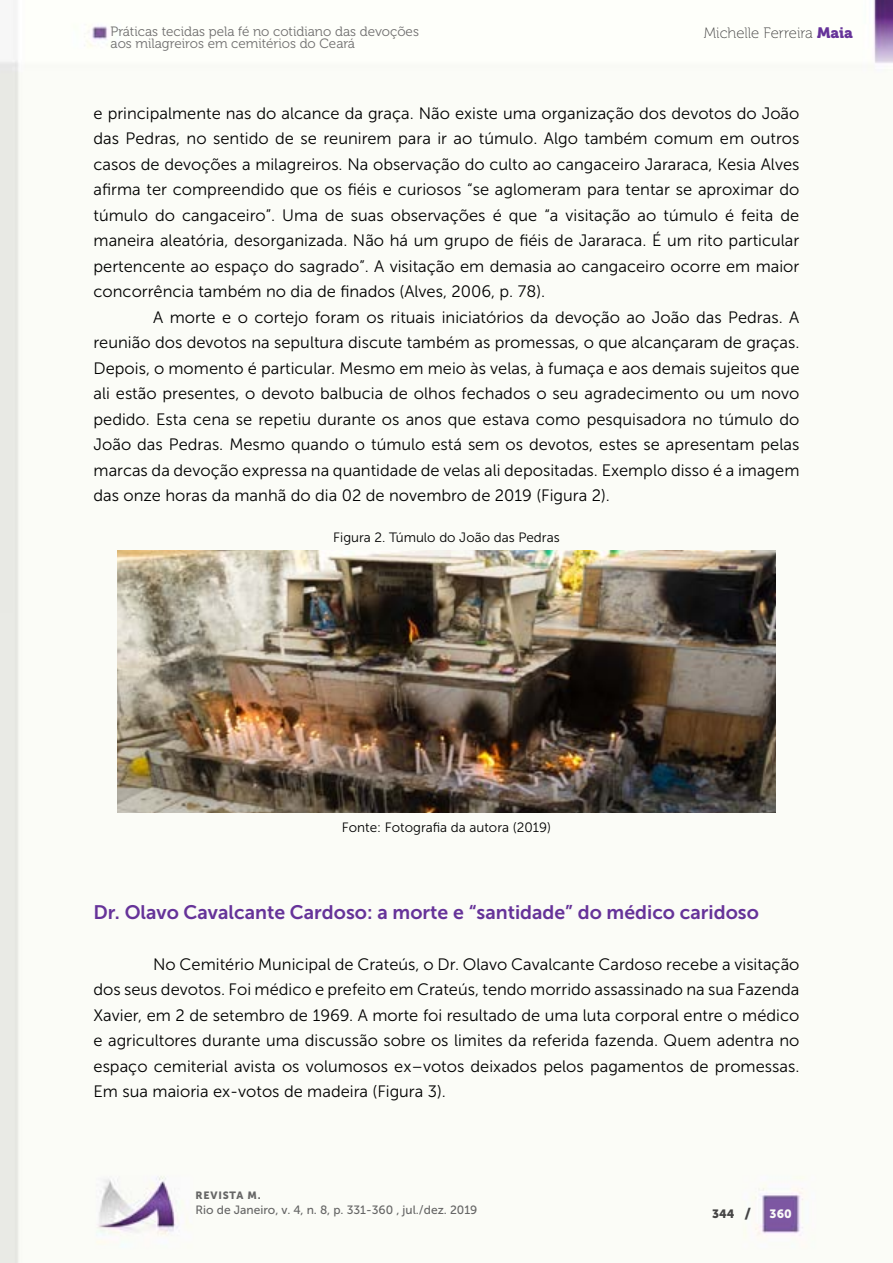
<style>
.page{position:relative;width:893px;height:1263px;background:#fff}
.page>*{position:absolute;margin:0;border:0;box-sizing:border-box;transform-origin:0 0}
.t1{font:19.5px "Museo Sans 700";color:#639}
.t2{font:16.5px/25.5px "Museo Sans 300";color:#000;text-align:justify}
.t3{font:15px "Museo 100";color:#454444}
.t4{font:13.5px/12px "Museo 300";color:#706f6f}
.t5{font:13.5px "Museo Sans 300";color:#000}
.t6{font:12px "Museo Sans 500";color:#666}
.t7{font:12px "Museo Sans 900";color:#454444}
.t8{font:12px "Museo Sans 900";color:#fafaf8}
.t9{font:10.5px "Museo Sans 900";letter-spacing:.075em;color:#666}
.s1{font-family:"Museo 900";color:#639}
.s2{font-size:15px}
</style>
<div class="page">
<img style="left:0;top:0;width:893px;height:1263px">
<div style="left:200px;top:1035px;width:7px;height:8px;background:#fafaf8"></div>
<img style="left:117px;top:550px;width:659px;height:262px">
<p class="t4" style="left:111px;top:26px;width:310px">Práticas tecidas pela fé no cotidiano das devoções aos milagreiros em cemitérios do Ceará</p>
<p class="t3" style="left:704px;top:25px;width:151px">Michelle Ferreira <span class="s1">Maia</span></p>
<p class="t2" style="left:94px;top:100px;width:707px">e principalmente nas do alcance da graça. Não existe uma organização dos devotos do João das Pedras, no sentido de se reunirem para ir ao túmulo. Algo também comum em outros casos de devoções a milagreiros. Na observação do culto ao cangaceiro Jararaca, Kesia Alves afirma ter compreendido que os fiéis e curiosos “se aglomeram para tentar se aproximar do túmulo do cangaceiro”. Uma de suas observações é que “a visitação ao túmulo é feita de maneira aleatória, desorganizada. Não há um grupo de fiéis de Jararaca. É um rito particular pertencente ao espaço do sagrado”. A visitação em demasia ao cangaceiro ocorre em maior concorrência também no dia de finados (Alves, 2006, p. 78).</p>
<p class="t2" style="left:94px;top:304px;width:707px;text-indent:60px">A morte e o cortejo foram os rituais iniciatórios da devoção ao João das Pedras. A reunião dos devotos na sepultura discute também as promessas, o que alcançaram de graças.<br>Depois, o momento é particular. Mesmo em meio às velas, à fumaça e aos demais sujeitos que ali estão presentes, o devoto balbucia de olhos fechados o seu agradecimento ou um novo pedido. Esta cena se repetiu durante os anos que estava como pesquisadora no túmulo do João das Pedras. Mesmo quando o túmulo está sem os devotos, estes se apresentam pelas marcas da devoção expressa na quantidade de velas ali depositadas. Exemplo disso é a imagem das onze horas da manhã do dia 02 de novembro de 2019 (Figura 2).</p>
<p class="t5" style="left:333px;top:530px;width:228px">Figura 2. Túmulo do João das Pedras</p>
<p class="t5" style="left:342px;top:820px;width:211px">Fonte: Fotografia da autora (2019)</p>
<p class="t1" style="left:94px;top:901px;width:667px">Dr. Olavo Cavalcante Cardoso: a morte e “santidade” do médico caridoso</p>
<p class="t2" style="left:94px;top:951px;width:707px;text-indent:60px">No Cemitério Municipal de Crateús, o Dr. Olavo Cavalcante Cardoso recebe a visitação dos seus devotos. Foi médico e prefeito em Crateús, tendo morrido assassinado na sua Fazenda Xavier, em 2 de setembro de 1969. A morte foi resultado de uma luta corporal entre o médico e agricultores durante uma discussão sobre os limites da referida fazenda. Quem adentra no espaço cemiterial avista os volumosos ex–votos deixados pelos pagamentos de promessas.<br>Em sua maioria ex-votos de madeira (Figura 3).</p>
<p class="t9" style="left:196px;top:1190px;width:67px">REVISTA M.</p>
<p class="t6" style="left:196px;top:1203px;width:283px">Rio de Janeiro, v. 4, n. 8, p. 331-360 , jul./dez. 2019</p>
<p class="t7" style="left:712px;top:1207px;width:41px">344 <span class="s2">/</span></p>
<p class="t8" style="left:770px;top:1207px;width:24px">360</p>
</div>
